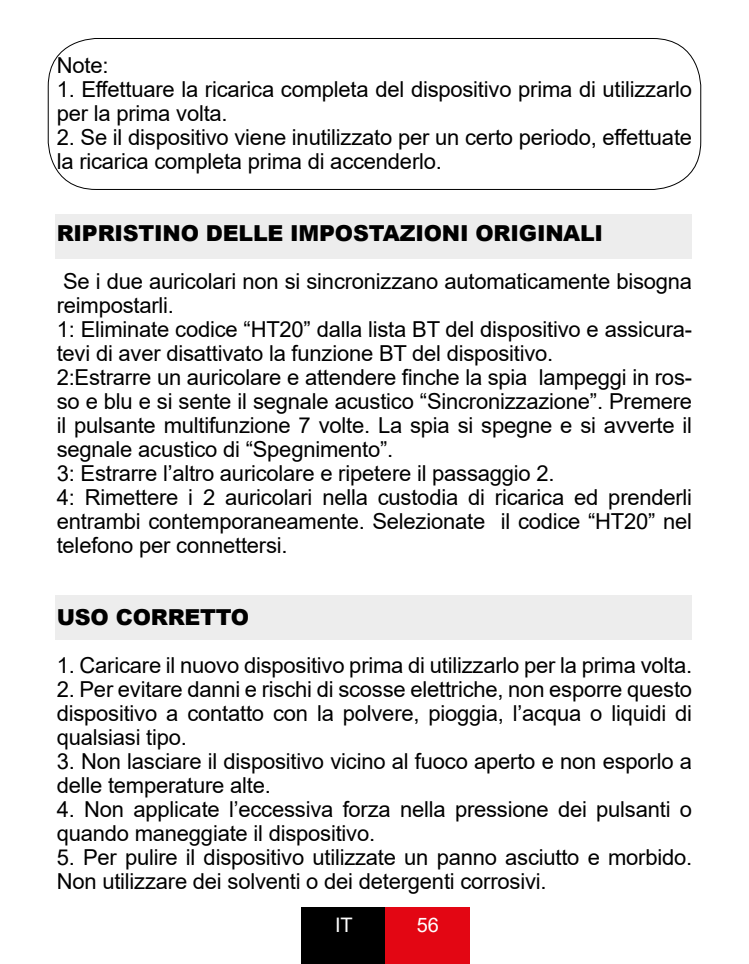
<style>
.page{position:relative;width:749px;height:964px;background:#fff}
.page>*{position:absolute;margin:0;border:0;box-sizing:border-box;transform-origin:0 0}
.t1{font:22px/24px "Arial";letter-spacing:-.01em;color:#000}
.t2{font:900 22px "Arial";letter-spacing:-.01em;color:#000}
.t3{font:20px "Arial";color:#fff}
</style>
<div class="page">
<div style="left:301px;top:907px;width:85px;height:57px;background:#000"></div>
<div style="left:386px;top:907px;width:84px;height:57px;background:#e30613"></div>
<div style="left:55px;top:214px;width:637px;height:45px;background:#ededed"></div>
<div style="left:55px;top:595px;width:637px;height:45px;background:#ededed"></div>
<div style="left:48px;top:38px;width:653px;height:152px;border:1px solid #000;border-radius:48px"></div>
<p class="t1" style="left:57px;top:53px;width:53px">Note:</p>
<p class="t1" style="left:57px;top:77px;width:636px">1. Effettuare la ricarica completa del dispositivo prima di utilizzarlo per la prima volta.</p>
<p class="t1" style="left:57px;top:125px;width:636px">2. Se il dispositivo viene inutilizzato per un certo periodo, effettuate la ricarica completa prima di accenderlo.</p>
<p class="t2" style="left:57px;top:217px;width:547px">RIPRISTINO DELLE IMPOSTAZIONI ORIGINALI</p>
<p class="t1" style="left:57px;top:269px;width:636px">Se i due auricolari non si sincronizzano automaticamente bisogna reimpostarli.<br>1: Eliminate codice “HT20” dalla lista BT del dispositivo e assicura&shy;tevi di aver disattivato la funzione BT del dispositivo.<br>2:Estrarre un auricolare e attendere finche la spia lampeggi in ros&shy;so e blu e si sente il segnale acustico “Sincronizzazione”. Premere il pulsante multifunzione 7 volte. La spia si spegne e si avverte il segnale acustico di “Spegnimento”.<br>3: Estrarre l’altro auricolare e ripetere il passaggio 2.<br>4: Rimettere i 2 auricolari nella custodia di ricarica ed prenderli entrambi contemporaneamente. Selezionate il codice “HT20” nel telefono per connettersi.</p>
<p class="t2" style="left:57px;top:601px;width:194px">USO CORRETTO</p>
<p class="t1" style="left:57px;top:653px;width:636px">1. Caricare il nuovo dispositivo prima di utilizzarlo per la prima volta.</p>
<p class="t1" style="left:57px;top:677px;width:636px;text-align:justify">2. Per evitare danni e rischi di scosse elettriche, non esporre questo dispositivo a contatto con la polvere, pioggia, l’acqua o liquidi di qualsiasi tipo.</p>
<p class="t1" style="left:57px;top:749px;width:636px">3. Non lasciare il dispositivo vicino al fuoco aperto e non esporlo a delle temperature alte.</p>
<p class="t1" style="left:57px;top:797px;width:636px">4. Non applicate l’eccessiva forza nella pressione dei pulsanti o quando maneggiate il dispositivo.</p>
<p class="t1" style="left:57px;top:845px;width:636px">5. Per pulire il dispositivo utilizzate un panno asciutto e morbido.<br>Non utilizzare dei solventi o dei detergenti corrosivi.</p>
<p class="t3" style="left:335px;top:911px;width:19px">IT</p>
<p class="t3" style="left:416px;top:911px;width:24px">56</p>
</div>
